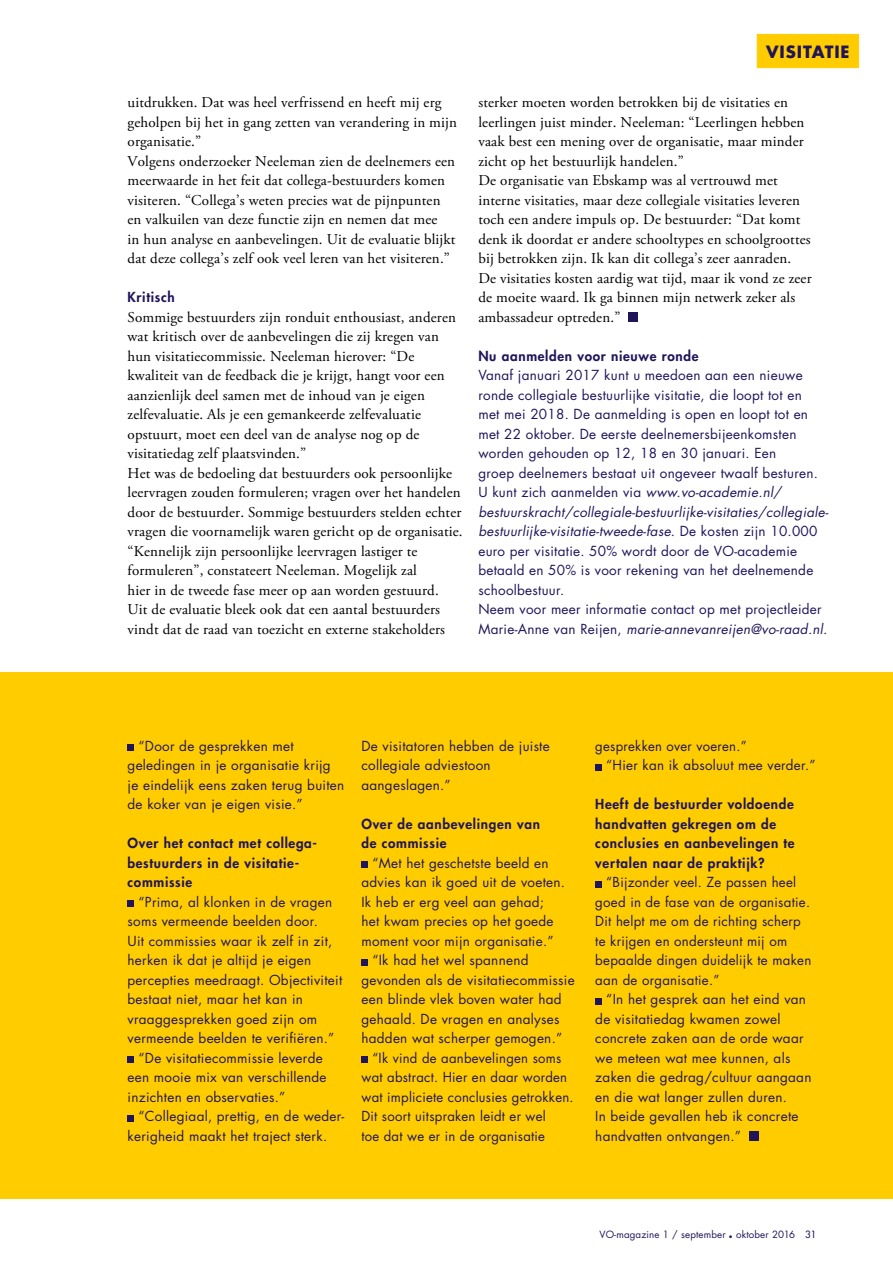
<style>
.page{position:relative;width:893px;height:1263px;background:#fff}
.page>*{position:absolute;margin:0;border:0;box-sizing:border-box;transform-origin:0 0}
.t1{font:700 16.5px "Futura LT";letter-spacing:.055em;color:#21155a}
.t2{font:15px/19.5px "Adobe Garamond Pro";letter-spacing:.01em;color:#000}
.t3{font:13.5px/19.5px "Futura LT";letter-spacing:.02em;color:#21155a}
.t4{font:800 13.5px/19.5px "Futura LT";letter-spacing:.05em;color:#21155a}
.t5{font:9.75px "Futura LT";letter-spacing:.015em;color:#21155a}
.s1{font-style:italic}
.s2{font-family:"Adobe Garamond Pro"}
.s3{font-style:inherit}
</style>
<div class="page">
<div style="left:0;top:672px;width:893px;height:527px;background:#fc0"></div>
<div style="left:628px;top:313px;width:9px;height:9px;background:#21155a"></div>
<div style="left:128px;top:744px;width:6px;height:7px;background:#21155a"></div>
<div style="left:128px;top:900px;width:6px;height:7px;background:#21155a"></div>
<div style="left:128px;top:1056px;width:6px;height:7px;background:#21155a"></div>
<svg style="left:128px;top:1115px;width:6px;height:6px"></svg>
<div style="left:361px;top:861px;width:7px;height:7px;background:#21155a"></div>
<div style="left:361px;top:959px;width:7px;height:6px;background:#21155a"></div>
<div style="left:361px;top:1056px;width:7px;height:7px;background:#21155a"></div>
<div style="left:595px;top:764px;width:7px;height:6px;background:#21155a"></div>
<div style="left:595px;top:881px;width:7px;height:6px;background:#21155a"></div>
<div style="left:595px;top:998px;width:7px;height:6px;background:#21155a"></div>
<div style="left:749px;top:1132px;width:9px;height:9px;background:#21155a"></div>
<svg style="left:756px;top:34px;width:103px;height:34px;background:#ffcc02"></svg>
<p class="t2" style="left:128px;top:93px;width:331px">uitdrukken. Dat was heel verfrissend en heeft mij erg geholpen bij het in gang zetten van verandering in mijn organisatie.”<br>Volgens onderzoeker Neeleman zien de deelnemers een meerwaarde in het feit dat collega-bestuurders komen visiteren. “Collega’s weten precies wat de pijnpunten en valkuilen van deze functie zijn en nemen dat mee<br>in hun analyse en aanbevelingen. Uit de evaluatie blijkt dat deze collega’s zelf ook veel leren van het visiteren.”</p>
<p class="t4" style="left:128px;top:287px;width:49px">Kritisch</p>
<p class="t2" style="left:128px;top:308px;width:337px">Sommige bestuurders zijn ronduit enthousiast, anderen wat kritisch over de aanbevelingen die zij kregen van hun visitatiecommissie. Neeleman hierover: “De kwaliteit van de feedback die je krijgt, hangt voor een aanzienlijk deel samen met de inhoud van je eigen zelfevaluatie. Als je een gemankeerde zelfevaluatie opstuurt, moet een deel van de analyse nog op de visitatiedag zelf plaatsvinden.”<br>Het was de bedoeling dat bestuurders ook persoonlijke leervragen zouden formuleren; vragen over het handelen door de bestuurder. Sommige bestuurders stelden echter vragen die voornamelijk waren gericht op de organisatie. “Kennelijk zijn persoonlijke leervragen lastiger te formuleren”, constateert Neeleman. Mogelijk zal<br>hier in de tweede fase meer op aan worden gestuurd.<br>Uit de evaluatie bleek ook dat een aantal bestuurders vindt dat de raad van toezicht en externe stakeholders</p>
<p class="t1" style="left:766px;top:40px;width:85px">VISITATIE</p>
<p class="t2" style="left:478px;top:93px;width:335px">sterker moeten worden betrokken bij de visitaties en leerlingen juist minder. Neeleman: “Leerlingen hebben vaak best een mening over de organisatie, maar minder zicht op het bestuurlijk handelen.”<br>De organisatie van Ebskamp was al vertrouwd met interne visitaties, maar deze collegiale visitaties leveren toch een andere impuls op. De bestuurder: “Dat komt denk ik doordat er andere schooltypes en schoolgroottes bij betrokken zijn. Ik kan dit collega’s zeer aanraden.<br>De visitaties kosten aardig wat tijd, maar ik vond ze zeer de moeite waard. Ik ga binnen mijn netwerk zeker als ambassadeur optreden.”</p>
<p class="t4" style="left:478px;top:346px;width:222px">Nu aanmelden voor nieuwe ronde</p>
<p class="t3" style="left:478px;top:366px;width:352px">Vanaf januari 2017 kunt u meedoen aan een nieuwe ronde collegiale bestuurlijke visitatie, die loopt tot en<br>met mei 2018. De aanmelding is open en loopt tot en met 22 oktober. De eerste deelnemersbijeenkomsten worden gehouden op 12, 18 en 30 januari. Een<br>groep deelnemers bestaat uit ongeveer twaalf besturen.<br>U kunt zich aanmelden via <span class="s1">www.vo-academie.nl/ bestuurskracht/collegiale-bestuurlijke-visitaties/collegiale&shy;bestuurlijke-visitatie-tweede-fase</span>. De kosten zijn 10.000 euro per visitatie. 50% wordt door de VO-academie betaald en 50% is voor rekening van het deelnemende schoolbestuur.<br>Neem voor meer informatie contact op met projectleider Marie-Anne van Reijen, <span class="s1">marie-annevanreijen@vo-raad.nl.</span></p>
<p class="t3" style="left:128px;top:736px;width:218px;text-indent:11px">“Door de gesprekken met geledingen in je organisatie krijg je eindelijk eens zaken terug buiten de koker van je eigen visie.”</p>
<p class="t4" style="left:128px;top:833px;width:191px">Over het contact met collega&shy;bestuurders in de visitatie&shy;commissie</p>
<p class="t3" style="left:138px;top:892px;width:195px">“Prima, al klonken in de vragen</p>
<p class="t3" style="left:128px;top:912px;width:192px">soms vermeende beelden door.</p>
<p class="t3" style="left:128px;top:931px;width:206px">Uit commissies waar ik zelf in zit,</p>
<p class="t3" style="left:128px;top:951px;width:185px">herken ik dat je altijd je eigen</p>
<p class="t3" style="left:128px;top:970px;width:216px">percepties meedraagt. Objectiviteit</p>
<p class="t3" style="left:128px;top:990px;width:177px">bestaat niet, maar het kan in</p>
<p class="t3" style="left:128px;top:1009px;width:191px">vraaggesprekken goed zijn om</p>
<p class="t3" style="left:128px;top:1029px;width:208px">vermeende beelden te verifiëren.”</p>
<p class="t3" style="left:138px;top:1048px;width:186px">“De visitatiecommissie leverde</p>
<p class="t3" style="left:128px;top:1068px;width:201px">een mooie mix van verschillende</p>
<p class="t3" style="left:128px;top:1087px;width:159px">inzichten en observaties.”</p>
<p class="t3" style="left:138px;top:1107px;width:207px">“Collegiaal, prettig, en de weder-</p>
<p class="t3" style="left:128px;top:1126px;width:201px">kerigheid maakt het traject sterk.</p>
<p class="t3" style="left:361px;top:736px;width:190px">De visitatoren hebben de juiste collegiale adviestoon aangeslagen.”</p>
<p class="t4" style="left:361px;top:814px;width:180px">Over de aanbevelingen van de commissie</p>
<p class="t3" style="left:372px;top:853px;width:178px">“Met het geschetste beeld en</p>
<p class="t3" style="left:361px;top:873px;width:205px">advies kan ik goed uit de voeten.</p>
<p class="t3" style="left:361px;top:892px;width:184px">Ik heb er erg veel aan gehad;</p>
<p class="t3" style="left:361px;top:912px;width:194px">het kwam precies op het goede</p>
<p class="t3" style="left:361px;top:931px;width:194px">moment voor mijn organisatie.”</p>
<p class="t3" style="left:372px;top:951px;width:158px">“Ik had het wel spannend</p>
<p class="t3" style="left:361px;top:970px;width:215px">gevonden als de visitatiecommissie</p>
<p class="t3" style="left:361px;top:990px;width:202px">een blinde vlek boven water had</p>
<p class="t3" style="left:361px;top:1009px;width:200px">gehaald. De vragen en analyses</p>
<p class="t3" style="left:361px;top:1029px;width:202px">hadden wat scherper gemogen.”</p>
<p class="t3" style="left:372px;top:1048px;width:191px">“Ik vind de aanbevelingen soms</p>
<p class="t3" style="left:361px;top:1068px;width:207px">wat abstract. Hier en daar worden</p>
<p class="t3" style="left:361px;top:1087px;width:214px">wat impliciete conclusies getrokken.</p>
<p class="t3" style="left:361px;top:1107px;width:186px">Dit soort uitspraken leidt er wel</p>
<p class="t3" style="left:361px;top:1126px;width:185px">toe dat we er in de organisatie</p>
<p class="t3" style="left:606px;top:736px;width:211px;text-indent:-11px">gesprekken over voeren.”<br>“Hier kan ik absoluut mee verder.”</p>
<p class="t4" style="left:595px;top:794px;width:201px">Heeft de bestuurder voldoende handvatten gekregen om de conclusies en aanbevelingen te vertalen naar de praktijk?</p>
<p class="t3" style="left:595px;top:873px;width:217px;text-indent:11px">“Bijzonder veel. Ze passen heel goed in de fase van de organisatie.<br>Dit helpt me om de richting scherp te krijgen en ondersteunt mij om bepaalde dingen duidelijk te maken aan de organisatie.”</p>
<p class="t3" style="left:595px;top:990px;width:218px;text-indent:11px">“In het gesprek aan het eind van de visitatiedag kwamen zowel concrete zaken aan de orde waar we meteen wat mee kunnen, als zaken die gedrag/cultuur aangaan en die wat langer zullen duren.<br>In beide gevallen heb ik concrete handvatten ontvangen.”</p>
<p class="t5" style="left:599px;top:1228px;width:218px">VO-magazine 1 / september <span class="s2">•</span> oktober 2016 <span class="s3">31</span></p>
</div>
